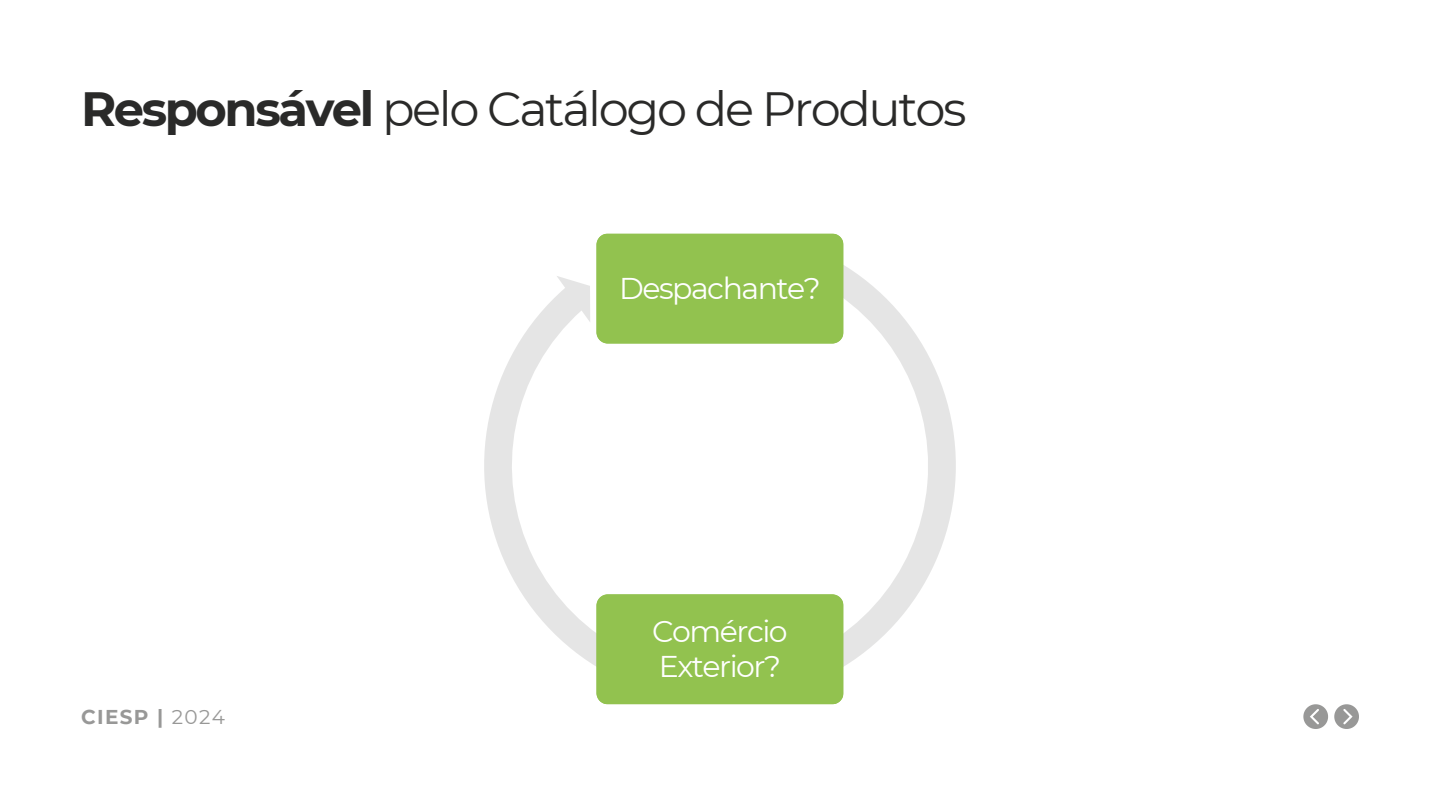
<style>
.page{position:relative;width:1440px;height:810px;background:#fff}
.page>*{position:absolute;margin:0;border:0;box-sizing:border-box;transform-origin:0 0}
.t1{font:48px "Montserrat";letter-spacing:-.05em;color:#2a2a29}
.t2{font:30px/35.2px "Montserrat";letter-spacing:-.05em;color:#fff}
.t3{font:700 20px "Montserrat";letter-spacing:.07em;color:#989897}
.s1{font-weight:700}
.s2{font-weight:400}
</style>
<div class="page">
<svg style="left:1303px;top:704px;width:25px;height:25px"></svg>
<svg style="left:1334px;top:704px;width:25px;height:25px"></svg>
<svg style="left:484px;top:245px;width:472px;height:451px"></svg>
<div style="left:597px;top:234px;width:246px;height:109px;background:#92c24f"></div>
<div style="left:597px;top:594px;width:246px;height:110px;background:#92c24f"></div>
<p class="t1" style="left:81px;top:79px;width:887px"><span class="s1">Responsável</span> pelo Catálogo de Produtos</p>
<p class="t2" style="left:619px;top:270px;width:203px">Despachante?</p>
<p class="t3" style="left:81px;top:705px;width:146px">CIESP | <span class="s2">2024</span></p>
<p class="t2" style="left:652px;top:613px;width:137px">Comércio<br>Exterior?</p>
</div>
